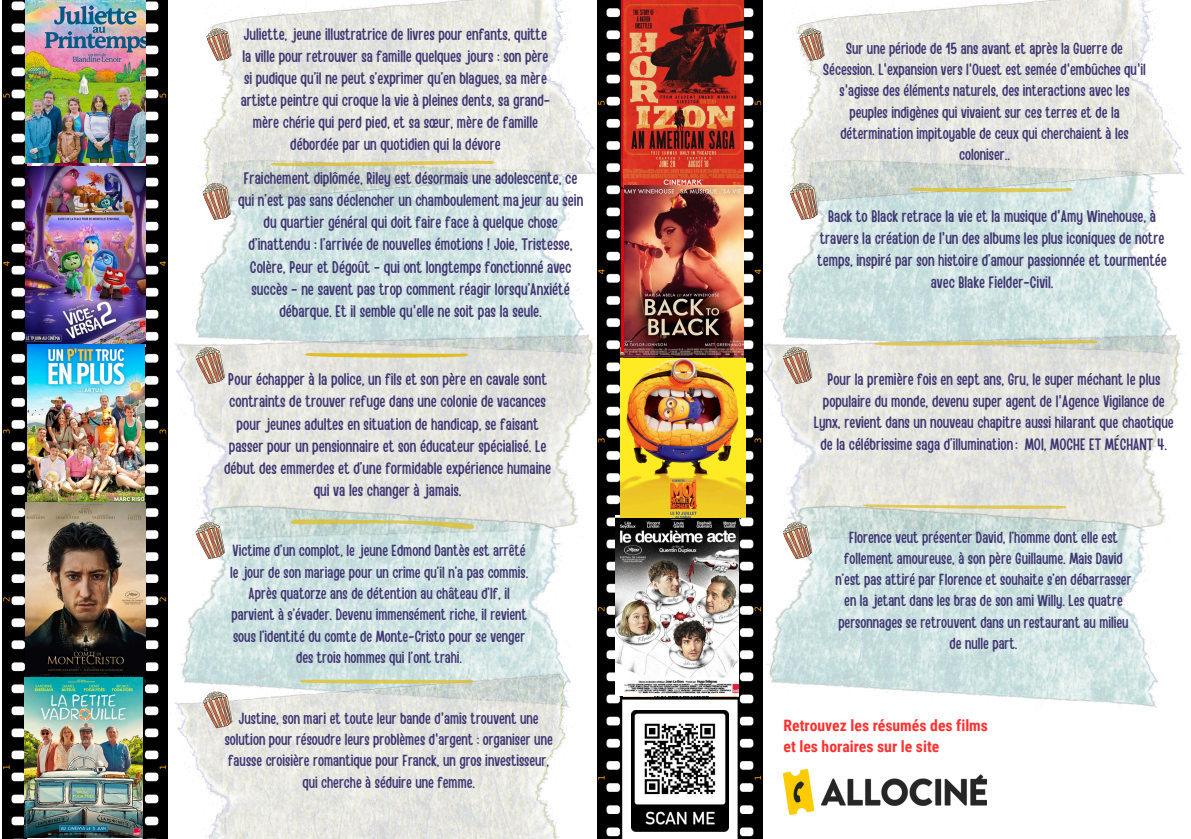
<style>
.page{position:relative;width:1191px;height:839px;background:#fff}
.page>*{position:absolute;margin:0;border:0;box-sizing:border-box;transform-origin:0 0}
.t1{font:16.6px/22.2px "Handy Casual Condensed";color:#3f3772;text-align:center}
.t2{font:16.4px/22px "Handy Casual Condensed";color:#3f3772;text-align:center}
.t3{font:16px/21.4px "Handy Casual Condensed";color:#3f3772;text-align:center}
.t4{font:700 15.8px/21px "Roboto Condensed";color:#ff3131}
</style>
<div class="page">
<img style="left:3px;top:0;width:165px;height:838px">
<img style="left:200px;top:218px;width:370px;height:75px">
<img style="left:597px;top:0;width:165px;height:838px">
<img style="left:196px;top:0;width:416px;height:218px">
<svg style="left:204px;top:25px;width:31px;height:38px"></svg>
<img style="left:145px;top:293px;width:468px;height:278px">
<svg style="left:201px;top:179px;width:34px;height:43px"></svg>
<svg style="left:193px;top:343px;width:36px;height:44px"></svg>
<img style="left:160px;top:462px;width:452px;height:293px">
<img style="left:159px;top:658px;width:423px;height:180px">
<svg style="left:193px;top:518px;width:36px;height:44px"></svg>
<svg style="left:201px;top:687px;width:36px;height:44px"></svg>
<img style="left:762px;top:117px;width:396px;height:176px">
<img style="left:773px;top:0;width:411px;height:218px">
<svg style="left:797px;top:25px;width:31px;height:38px"></svg>
<img style="left:739px;top:293px;width:444px;height:278px">
<svg style="left:788px;top:179px;width:34px;height:43px"></svg>
<svg style="left:780px;top:343px;width:37px;height:44px"></svg>
<img style="left:747px;top:462px;width:436px;height:293px">
<svg style="left:780px;top:518px;width:37px;height:44px"></svg>
<svg style="left:291px;top:519px;width:183px;height:10px"></svg>
<svg style="left:300px;top:679px;width:173px;height:4px"></svg>
<svg style="left:863px;top:504px;width:203px;height:5px"></svg>
<svg style="left:270px;top:161px;width:224px;height:5px"></svg>
<svg style="left:909px;top:188px;width:163px;height:4px"></svg>
<svg style="left:874px;top:340px;width:224px;height:5px"></svg>
<svg style="left:305px;top:353px;width:163px;height:4px"></svg>
<img style="left:631px;top:710px;width:98px;height:121px">
<img style="left:784px;top:769px;width:202px;height:45px">
<img style="left:622px;top:189px;width:3px;height:162px">
<img style="left:25px;top:0;width:120px;height:164px">
<img style="left:27px;top:163px;width:119px;height:183px">
<img style="left:28px;top:343px;width:117px;height:159px">
<img style="left:25px;top:502px;width:120px;height:183px">
<img style="left:24px;top:677px;width:119px;height:160px">
<img style="left:623px;top:0;width:120px;height:188px">
<img style="left:616px;top:515px;width:123px;height:180px">
<img style="left:625px;top:185px;width:118px;height:173px">
<img style="left:621px;top:358px;width:124px;height:159px">
<img style="left:25px;top:166px;width:120px;height:177px">
<p class="t2" style="left:241px;top:22px;width:311px">Juliette, jeune illustratrice de livres pour enfants, quitte la ville pour retrouver sa famille quelques jours : son père si pudique qu’il ne peut s’exprimer qu’en blagues, sa mère artiste peintre qui croque la vie à pleines dents, sa grand&shy;mère chérie qui perd pied, et sa sœur, mère de famille débordée par un quotidien qui la dévore</p>
<p class="t1" style="left:238px;top:166px;width:347px">Fraichement diplômée, Riley est désormais une adolescente, ce qui n’est pas sans déclencher un chamboulement majeur au sein du quartier général qui doit faire face à quelque chose d’inattendu : l’arrivée de nouvelles émotions ! Joie, Tristesse, Colère, Peur et Dégoût - qui ont longtemps fonctionné avec succès - ne savent pas trop comment réagir lorsqu’Anxiété débarque. Et il semble qu'elle ne soit pas la seule.</p>
<p class="t1" style="left:224px;top:367px;width:329px">Pour échapper à la police, un fils et son père en cavale sont contraints de trouver refuge dans une colonie de vacances pour jeunes adultes en situation de handicap, se faisant passer pour un pensionnaire et son éducateur spécialisé. Le début des emmerdes et d’une formidable expérience humaine qui va les changer à jamais.</p>
<p class="t3" style="left:230px;top:539px;width:300px">Victime d’un complot, le jeune Edmond Dantès est arrêté le jour de son mariage pour un crime qu’il n’a pas commis.<br>Après quatorze ans de détention au château d’If, il parvient à s’évader. Devenu immensément riche, il revient sous l’identité du comte de Monte-Cristo pour se venger des trois hommes qui l’ont trahi.</p>
<p class="t3" style="left:225px;top:706px;width:330px">Justine, son mari et toute leur bande d'amis trouvent une solution pour résoudre leurs problèmes d'argent : organiser une fausse croisière romantique pour Franck, un gros investisseur, qui cherche à séduire une femme.</p>
<p class="t3" style="left:823px;top:36px;width:324px">Sur une période de 15 ans avant et après la Guerre de Sécession. L'expansion vers l'Ouest est semée d'embûches qu'il s'agisse des éléments naturels, des interactions avec les peuples indigènes qui vivaient sur ces terres et de la détermination impitoyable de ceux qui cherchaient à les coloniser..</p>
<p class="t1" style="left:817px;top:204px;width:351px">Back to Black retrace la vie et la musique d'Amy Winehouse, à travers la création de l'un des albums les plus iconiques de notre temps, inspiré par son histoire d’amour passionnée et tourmentée avec Blake Fielder-Civil.</p>
<p class="t2" style="left:814px;top:367px;width:362px">Pour la première fois en sept ans, Gru, le super méchant le plus populaire du monde, devenu super agent de l'Agence Vigilance de Lynx, revient dans un nouveau chapitre aussi hilarant que chaotique de la célébrissime saga d’illumination: MOI, MOCHE ET MÉCHANT 4.</p>
<p class="t3" style="left:835px;top:525px;width:298px">Florence veut présenter David, l’homme dont elle est follement amoureuse, à son père Guillaume. Mais David n’est pas attiré par Florence et souhaite s’en débarrasser en la jetant dans les bras de son ami Willy. Les quatre personnages se retrouvent dans un restaurant au milieu de nulle part.</p>
<p class="t4" style="left:784px;top:715px;width:206px">Retrouvez les résumés des films et les horaires sur le site</p>
</div>
